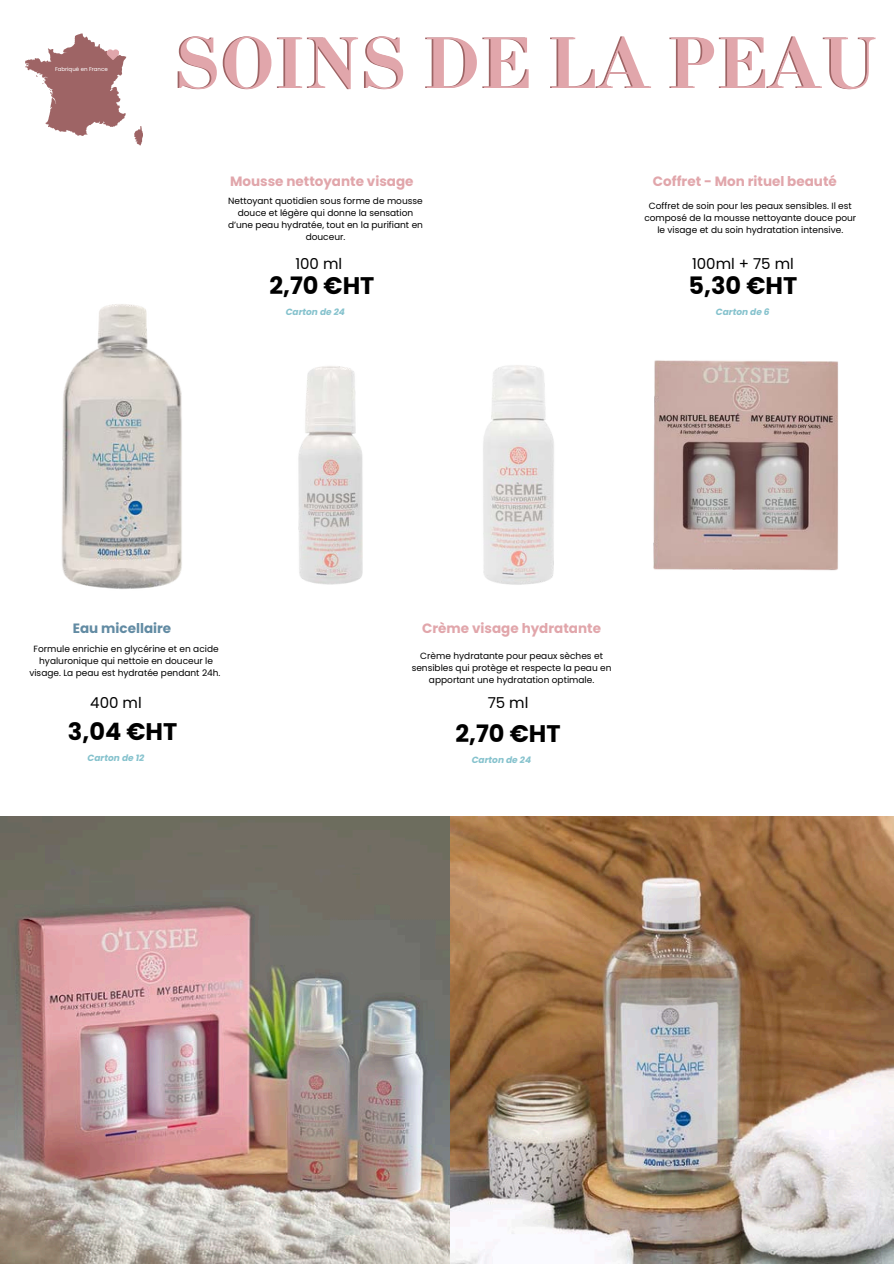
<style>
.page{position:relative;width:894px;height:1264px;background:#fff}
.page>*{position:absolute;margin:0;border:0;box-sizing:border-box;transform-origin:0 0}
.t1{font:700 72px "New Standard";color:#9e6465}
.t2{font:700 24px "Poppins";color:#000}
.t3{font:15px "Poppins";color:#000}
.t4{font:700 13.5px "Poppins";color:#e1a6ab}
.t5{font:700 13.5px "Poppins";color:#628ba3}
.t6{font:9px/12px "Poppins";color:#000;text-align:center}
.t7{font:italic 700 9px "Poppins";color:#85c2cd}
.t8{font:5.55px "Poppins";color:#fff}
</style>
<div class="page">
<img style="left:0;top:816px;width:893px;height:447px">
<img style="left:62px;top:304px;width:120px;height:285px">
<img style="left:298px;top:366px;width:65px;height:219px">
<img style="left:483px;top:365px;width:71px;height:220px">
<img style="left:653px;top:360px;width:185px;height:211px">
<svg style="left:25px;top:33px;width:118px;height:112px"></svg>
<p class="t8" style="left:55px;top:65px;width:54px">Fabriqué en France</p>
<h1 class="t1" style="left:172px;top:17px;width:704px">SOINS DE LA PEAU</h1>
<h5 class="t4" style="left:230px;top:171px;width:185px">Mousse nettoyante visage</h5>
<h6 class="t4" style="left:652px;top:171px;width:185px">Coffret - Mon rituel beauté</h6>
<h5 class="t6" style="left:228px;top:195px;width:196px">Nettoyant quotidien sous forme de mousse douce et légère qui donne la sensation d’une peau hydratée, tout en la purifiant en douceur.</h5>
<h5 class="t6" style="left:644px;top:199px;width:213px">Coffret de soin pour les peaux sensibles. Il est composé de la mousse nettoyante douce pour le visage et du soin hydratation intensive.</h5>
<h4 class="t3" style="left:295px;top:253px;width:48px">100 ml</h4>
<h2 class="t2" style="left:269px;top:269px;width:106px">2,70 €HT</h2>
<h4 class="t3" style="left:691px;top:253px;width:103px">100ml + 75 ml</h4>
<h2 class="t2" style="left:688px;top:269px;width:110px">5,30 €HT</h2>
<p class="t7" style="left:285px;top:306px;width:61px">Carton de 24</p>
<p class="t7" style="left:715px;top:306px;width:55px">Carton de 6</p>
<h6 class="t5" style="left:73px;top:619px;width:100px">Eau micellaire</h6>
<h3 class="t4" style="left:422px;top:619px;width:180px">Crème visage hydratante</h3>
<h6 class="t6" style="left:29px;top:643px;width:192px">Formule enrichie en glycérine et en acide hyaluronique qui nettoie en douceur le visage. La peau est hydratée pendant 24h.</h6>
<h2 class="t6" style="left:411px;top:649px;width:201px">Crème hydratante pour peaux sèches et sensibles qui protège et respecte la peau en apportant une hydratation optimale.</h2>
<p class="t3" style="left:90px;top:692px;width:53px">400 ml</p>
<h3 class="t2" style="left:68px;top:715px;width:111px">3,04 €HT</h3>
<h6 class="t3" style="left:487px;top:692px;width:42px">75 ml</h6>
<h4 class="t2" style="left:455px;top:717px;width:106px">2,70 €HT</h4>
<h4 class="t7" style="left:88px;top:751px;width:58px">Carton de 12</h4>
<h5 class="t7" style="left:471px;top:753px;width:61px">Carton de 24</h5>
</div>
